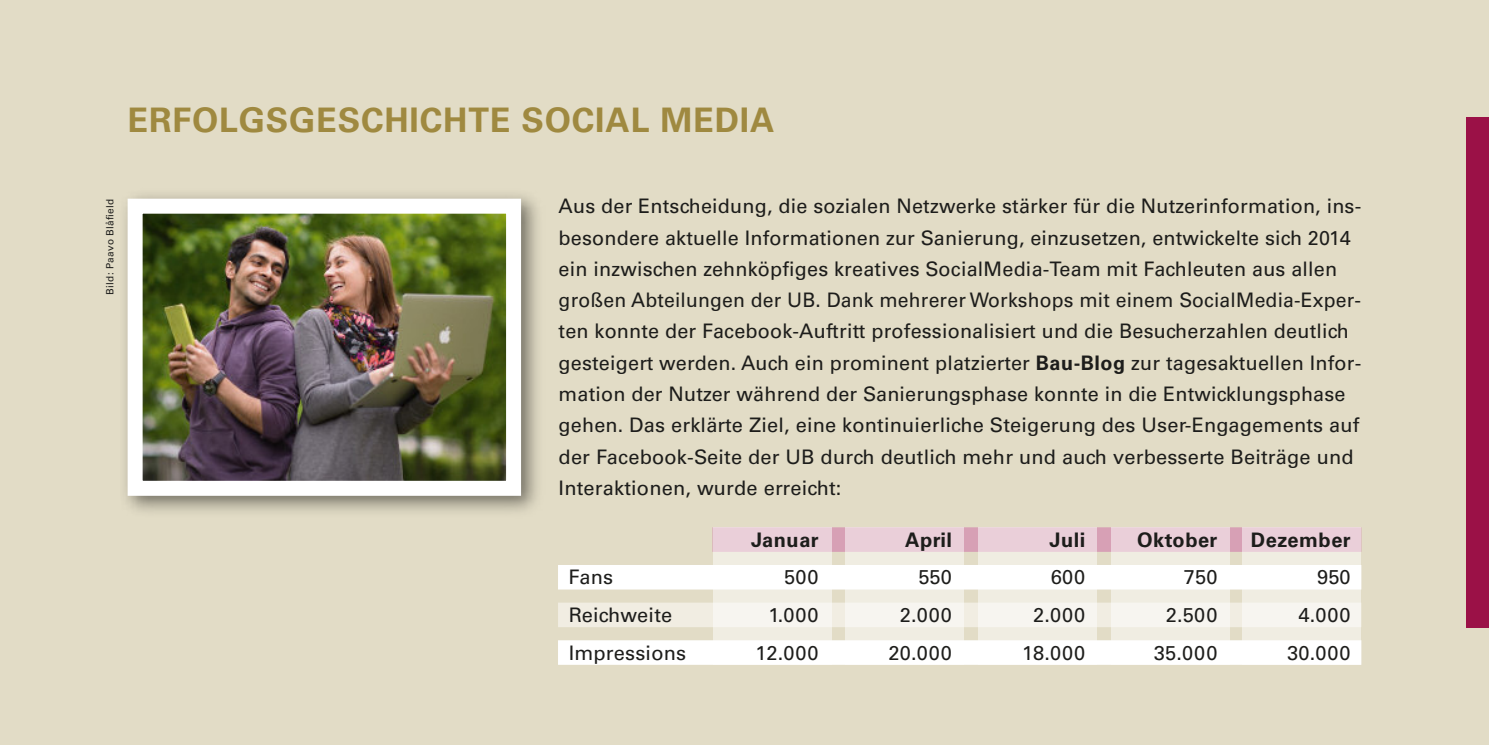
<style>
.page{position:relative;width:1489px;height:745px;background:#fff}
.page>*{position:absolute;margin:0;border:0;box-sizing:border-box;transform-origin:0 0}
.t1{font:700 33.75px "Univers LT";letter-spacing:.025em;color:#9f8940}
.t2{font:20px/31.2px "Univers LT";letter-spacing:.01em;color:#1d1d1b}
.t3{font:700 20px "Univers LT";letter-spacing:.025em;color:#1d1d1b}
.t4{font:10px "Univers LT";letter-spacing:.025em;color:#1d1d1b}
.s1{font-weight:700}
</style>
<div class="page">
<div style="left:0;top:0;width:1488px;height:744px;background:#e2dcc6"></div>
<div style="left:1466px;top:117px;width:22px;height:510px;background:#9b1147"></div>
<img style="left:124px;top:194px;width:414px;height:318px">
<img style="left:144px;top:214px;width:361px;height:265px">
<div style="left:128px;top:198px;width:393px;height:297px;border:15px solid #fff"></div>
<div style="left:712px;top:527px;width:649px;height:24px;background:#d7a0b5"></div>
<div style="left:558px;top:564px;width:803px;height:25px;background:#fff"></div>
<div style="left:558px;top:602px;width:803px;height:24px;background:#f1ede2"></div>
<div style="left:558px;top:640px;width:803px;height:24px;background:#fff"></div>
<div style="left:1242px;top:527px;width:119px;height:137px;background:#fff;opacity:.5"></div>
<div style="left:1110px;top:527px;width:119px;height:137px;background:#fff;opacity:.5"></div>
<div style="left:977px;top:527px;width:119px;height:137px;background:#fff;opacity:.5"></div>
<div style="left:845px;top:527px;width:119px;height:137px;background:#fff;opacity:.5"></div>
<div style="left:712px;top:527px;width:119px;height:137px;background:#fff;opacity:.5"></div>
<h1 class="t1" style="left:128px;top:108px;width:648px">ERFOLGSGESCHICHTE SOCIAL MEDIA</h1>
<p class="t4" style="left:106px;top:294px;width:97px;rotate:-90deg">Bild: Paavo Blåfield</p>
<p class="t2" style="left:558px;top:192px;width:804px">Aus der Entscheidung, die sozialen Netzwerke stärker für die Nutzerinformation, ins - besondere aktuelle Informationen zur Sanierung, einzusetzen, entwickelte sich 2014 ein inzwischen zehnköpfiges kreatives SocialMedia-Team mit Fachleuten aus allen großen Abteilungen der UB. Dank mehrerer Workshops mit einem SocialMedia-Exper - ten konnte der Facebook-Auftritt professionalisiert und die Besucherzahlen deutlich gesteigert werden. Auch ein prominent platzierter <span class="s1">Bau-Blog</span> zur tages aktuel len Infor - mation der Nutzer während der Sanierungs phase konnte in die Ent wicklungs phase gehen. Das erklärte Ziel, eine kontinuierliche Steigerung des User-Engagements auf der Facebook-Seite der UB durch deutlich mehr und auch verbesserte Beiträge und Interaktionen, wurde erreicht:</p>
<p class="t3" style="left:751px;top:532px;width:69px">Januar</p>
<p class="t3" style="left:905px;top:532px;width:48px">April</p>
<p class="t3" style="left:1049px;top:532px;width:37px">Juli</p>
<p class="t3" style="left:1136px;top:532px;width:82px">Oktober</p>
<p class="t3" style="left:1250px;top:532px;width:101px">Dezember</p>
<p class="t2" style="left:568px;top:563px;width:46px">Fans</p>
<p class="t2" style="left:784px;top:563px;width:36px">500</p>
<p class="t2" style="left:918px;top:563px;width:35px">550</p>
<p class="t2" style="left:1050px;top:563px;width:36px">600</p>
<p class="t2" style="left:1183px;top:563px;width:35px">750</p>
<p class="t2" style="left:1316px;top:563px;width:35px">950</p>
<p class="t2" style="left:568px;top:600px;width:105px">Reichweite</p>
<p class="t2" style="left:768px;top:600px;width:52px">1.000</p>
<p class="t2" style="left:899px;top:600px;width:54px">2.000</p>
<p class="t2" style="left:1032px;top:600px;width:54px">2.000</p>
<p class="t2" style="left:1165px;top:600px;width:53px">2.500</p>
<p class="t2" style="left:1298px;top:600px;width:54px">4.000</p>
<p class="t2" style="left:568px;top:638px;width:119px">Impressions</p>
<p class="t2" style="left:755px;top:638px;width:65px">12.000</p>
<p class="t2" style="left:888px;top:638px;width:65px">20.000</p>
<p class="t2" style="left:1021px;top:638px;width:65px">18.000</p>
<p class="t2" style="left:1153px;top:638px;width:65px">35.000</p>
<p class="t2" style="left:1286px;top:638px;width:65px">30.000</p>
</div>
